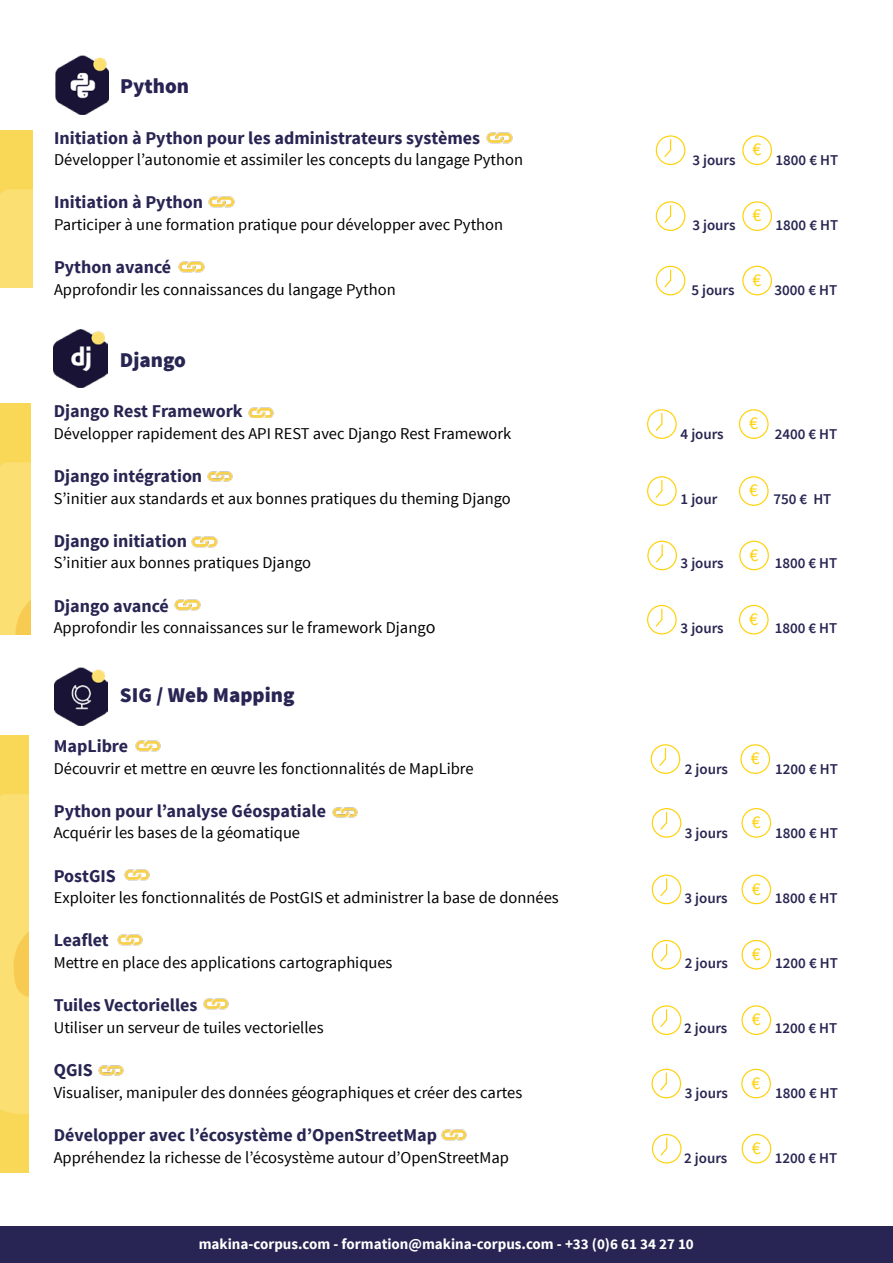
<style>
.page{position:relative;width:893px;height:1263px;background:#fff}
.page>*{position:absolute;margin:0;border:0;box-sizing:border-box;transform-origin:0 0}
.t1{font:900 21px "Source Sans Pro";color:#282453}
.t2{font:900 21px "Source Sans Pro";color:#282353}
.t3{font:900 21px "Source Sans Pro";color:#272552}
.t4{font:700 18px "Source Sans Pro";color:#282453}
.t5{font:700 18px "Source Sans Pro";color:#272552}
.t6{font:700 18px "Source Sans Pro";color:#282552}
.t7{font:17.85px "Source Sans Pro";color:#ffd108}
.t8{font:16.5px "Source Sans Pro";color:#000}
.t9{font:600 15px "Source Sans Pro";color:#282552}
.t10{font:700 15px "Source Sans Pro";color:#fff}
.s1{font-size:18px}
</style>
<div class="page">
<div style="left:0;top:1226px;width:893px;height:37px;background:#282453"></div>
<img style="left:55px;top:55px;width:54px;height:60px">
<div style="left:656px;top:135px;width:29px;height:30px;border:1px solid #ffd108;border-radius:50%"></div>
<svg style="left:664px;top:140px;width:8px;height:17px"></svg>
<div style="left:742px;top:135px;width:30px;height:30px;border:1px solid #ffd108;border-radius:50%"></div>
<div style="left:656px;top:201px;width:29px;height:30px;border:1px solid #ffd108;border-radius:50%"></div>
<svg style="left:664px;top:206px;width:8px;height:17px"></svg>
<div style="left:742px;top:201px;width:30px;height:30px;border:1px solid #ffd108;border-radius:50%"></div>
<div style="left:656px;top:266px;width:29px;height:29px;border:1px solid #ffd108;border-radius:50%"></div>
<svg style="left:664px;top:270px;width:8px;height:18px"></svg>
<div style="left:742px;top:266px;width:30px;height:29px;border:1px solid #ffd108;border-radius:50%"></div>
<img style="left:0;top:130px;width:32px;height:158px">
<img style="left:487px;top:132px;width:25px;height:11px">
<img style="left:209px;top:197px;width:25px;height:11px">
<img style="left:179px;top:262px;width:25px;height:11px">
<img style="left:54px;top:330px;width:54px;height:58px">
<div style="left:647px;top:409px;width:30px;height:30px;border:1px solid #ffd108;border-radius:50%"></div>
<svg style="left:655px;top:413px;width:8px;height:18px"></svg>
<div style="left:739px;top:409px;width:30px;height:30px;border:1px solid #ffd108;border-radius:50%"></div>
<div style="left:647px;top:476px;width:30px;height:30px;border:1px solid #ffd108;border-radius:50%"></div>
<svg style="left:655px;top:480px;width:8px;height:18px"></svg>
<div style="left:739px;top:476px;width:30px;height:30px;border:1px solid #ffd108;border-radius:50%"></div>
<div style="left:647px;top:541px;width:30px;height:29px;border:1px solid #ffd108;border-radius:50%"></div>
<svg style="left:656px;top:545px;width:7px;height:18px"></svg>
<div style="left:739px;top:541px;width:30px;height:29px;border:1px solid #ffd108;border-radius:50%"></div>
<div style="left:647px;top:605px;width:30px;height:29px;border:1px solid #ffd108;border-radius:50%"></div>
<svg style="left:655px;top:609px;width:8px;height:18px"></svg>
<div style="left:739px;top:605px;width:30px;height:29px;border:1px solid #ffd108;border-radius:50%"></div>
<img style="left:0;top:403px;width:31px;height:232px">
<img style="left:248px;top:407px;width:25px;height:11px">
<img style="left:208px;top:471px;width:25px;height:11px">
<img style="left:192px;top:537px;width:25px;height:11px">
<img style="left:175px;top:599px;width:25px;height:11px">
<div style="left:651px;top:744px;width:29px;height:30px;border:1px solid #ffd108;border-radius:50%"></div>
<svg style="left:659px;top:748px;width:8px;height:18px"></svg>
<div style="left:740px;top:744px;width:30px;height:30px;border:1px solid #ffd108;border-radius:50%"></div>
<div style="left:652px;top:808px;width:29px;height:30px;border:1px solid #ffd108;border-radius:50%"></div>
<svg style="left:660px;top:812px;width:8px;height:18px"></svg>
<div style="left:741px;top:808px;width:30px;height:30px;border:1px solid #ffd108;border-radius:50%"></div>
<div style="left:652px;top:874px;width:29px;height:30px;border:1px solid #ffd108;border-radius:50%"></div>
<svg style="left:660px;top:879px;width:8px;height:18px"></svg>
<div style="left:741px;top:874px;width:30px;height:30px;border:1px solid #ffd108;border-radius:50%"></div>
<div style="left:652px;top:940px;width:29px;height:29px;border:1px solid #ffd108;border-radius:50%"></div>
<svg style="left:660px;top:944px;width:8px;height:18px"></svg>
<div style="left:741px;top:940px;width:30px;height:29px;border:1px solid #ffd108;border-radius:50%"></div>
<div style="left:652px;top:1005px;width:29px;height:30px;border:1px solid #ffd108;border-radius:50%"></div>
<svg style="left:660px;top:1010px;width:8px;height:17px"></svg>
<div style="left:741px;top:1005px;width:30px;height:30px;border:1px solid #ffd108;border-radius:50%"></div>
<div style="left:651px;top:1069px;width:30px;height:29px;border:1px solid #ffd108;border-radius:50%"></div>
<svg style="left:660px;top:1073px;width:7px;height:18px"></svg>
<div style="left:741px;top:1069px;width:30px;height:29px;border:1px solid #ffd108;border-radius:50%"></div>
<img style="left:0;top:735px;width:29px;height:437px">
<img style="left:332px;top:807px;width:25px;height:11px">
<img style="left:98px;top:1065px;width:26px;height:11px">
<img style="left:441px;top:1130px;width:26px;height:11px">
<img style="left:203px;top:999px;width:26px;height:11px">
<div style="left:652px;top:1134px;width:29px;height:29px;border:1px solid #ffd108;border-radius:50%"></div>
<svg style="left:660px;top:1138px;width:8px;height:18px"></svg>
<div style="left:742px;top:1134px;width:29px;height:29px;border:1px solid #ffd108;border-radius:50%"></div>
<img style="left:124px;top:870px;width:25px;height:11px">
<img style="left:117px;top:934px;width:26px;height:11px">
<img style="left:54px;top:667px;width:54px;height:58px">
<img style="left:136px;top:741px;width:25px;height:10px">
<p class="t2" style="left:120px;top:72px;width:70px">Python</p>
<p class="t4" style="left:54px;top:126px;width:428px">Initiation à Python pour les administrateurs systèmes</p>
<p class="t8" style="left:54px;top:149px;width:471px">Développer l’autonomie et assimiler les concepts du langage Python</p>
<p class="t9" style="left:692px;top:151px;width:45px">3 jours</p>
<p class="t9" style="left:775px;top:151px;width:64px">1800 € HT</p>
<p class="t4" style="left:54px;top:191px;width:151px">Initiation à Python</p>
<p class="t8" style="left:54px;top:214px;width:451px">Participer à une formation pratique pour développer avec Python</p>
<p class="t9" style="left:692px;top:215px;width:45px">3 jours</p>
<p class="t9" style="left:775px;top:215px;width:64px">1800 € HT</p>
<p class="t4" style="left:54px;top:256px;width:119px">Python avancé</p>
<p class="t8" style="left:54px;top:279px;width:343px">Approfondir les connaissances du langage Python</p>
<p class="t9" style="left:691px;top:280px;width:45px">5 jours</p>
<p class="t9" style="left:774px;top:280px;width:64px">3000 € HT</p>
<p class="t7" style="left:753px;top:138px;width:10px">€</p>
<p class="t7" style="left:753px;top:204px;width:10px">€</p>
<p class="t7" style="left:753px;top:269px;width:10px">€</p>
<p class="t3" style="left:120px;top:346px;width:67px">Django</p>
<p class="t6" style="left:54px;top:400px;width:190px">Django Rest Framework</p>
<p class="t8" style="left:54px;top:423px;width:459px">Développer rapidement des API REST avec Django Rest Framework</p>
<p class="t9" style="left:681px;top:424px;width:45px">4 jours</p>
<p class="t9" style="left:775px;top:424px;width:64px">2400 € HT</p>
<p class="t6" style="left:54px;top:464px;width:150px">Django intégration</p>
<p class="t8" style="left:54px;top:488px;width:459px">S’initier aux standards et aux bonnes pratiques du theming Django</p>
<p class="t9" style="left:681px;top:489px;width:38px">1 jour</p>
<p class="t9" style="left:773px;top:489px;width:60px">750 € HT</p>
<p class="t6" style="left:54px;top:529px;width:135px">Django initiation</p>
<p class="t8" style="left:54px;top:553px;width:259px">S’initier aux bonnes pratiques Django</p>
<p class="t9" style="left:681px;top:554px;width:45px">3 jours</p>
<p class="t9" style="left:775px;top:554px;width:64px">1800 € HT</p>
<p class="t6" style="left:54px;top:594px;width:117px">Django avancé</p>
<p class="t8" style="left:54px;top:617px;width:383px">Approfondir les connaissances sur le framework Djang<span class="s1">o</span></p>
<p class="t9" style="left:681px;top:619px;width:45px">3 jours</p>
<p class="t9" style="left:775px;top:619px;width:64px">1800 € HT</p>
<p class="t7" style="left:749px;top:412px;width:10px">€</p>
<p class="t7" style="left:749px;top:479px;width:10px">€</p>
<p class="t7" style="left:749px;top:544px;width:10px">€</p>
<p class="t7" style="left:749px;top:608px;width:10px">€</p>
<p class="t1" style="left:120px;top:681px;width:176px">SIG / Web Mapping</p>
<p class="t4" style="left:54px;top:734px;width:76px">MapLibre</p>
<p class="t8" style="left:54px;top:758px;width:421px">Découvrir et mettre en œuvre les fonctionnalités de MapLibre</p>
<p class="t9" style="left:685px;top:759px;width:45px">2 jours</p>
<p class="t9" style="left:775px;top:759px;width:64px">1200 € HT</p>
<p class="t4" style="left:54px;top:799px;width:274px">Python pour l’analyse Géospatiale</p>
<p class="t8" style="left:54px;top:823px;width:248px">Acquérir les bases de la géomatique</p>
<p class="t9" style="left:685px;top:824px;width:45px">3 jours</p>
<p class="t9" style="left:775px;top:824px;width:64px">1800 € HT</p>
<p class="t4" style="left:54px;top:864px;width:64px">PostGIS</p>
<p class="t8" style="left:54px;top:887px;width:506px">Exploiter les fonctionnalités de PostGIS et administrer la base de données</p>
<p class="t9" style="left:684px;top:889px;width:45px">3 jours</p>
<p class="t9" style="left:775px;top:889px;width:64px">1800 € HT</p>
<p class="t5" style="left:54px;top:929px;width:56px">Leaflet</p>
<p class="t8" style="left:54px;top:952px;width:340px">Mettre en place des applications cartographiques</p>
<p class="t9" style="left:685px;top:954px;width:45px">2 jours</p>
<p class="t9" style="left:775px;top:954px;width:64px">1200 € HT</p>
<p class="t5" style="left:54px;top:994px;width:145px">Tuiles Vectorielles</p>
<p class="t8" style="left:54px;top:1017px;width:271px">Utiliser un serveur de tuiles vectorielles</p>
<p class="t9" style="left:684px;top:1018px;width:45px">2 jours</p>
<p class="t9" style="left:775px;top:1018px;width:64px">1200 € HT</p>
<p class="t5" style="left:54px;top:1058px;width:41px">QGIS</p>
<p class="t8" style="left:54px;top:1082px;width:470px">Visualiser, manipuler des données géographiques et créer des cartes</p>
<p class="t9" style="left:685px;top:1083px;width:45px">3 jours</p>
<p class="t9" style="left:775px;top:1083px;width:64px">1800 € HT</p>
<p class="t5" style="left:54px;top:1123px;width:385px">Développer avec l’écosystème d’OpenStreetMap</p>
<p class="t8" style="left:54px;top:1147px;width:457px">Appréhendez la richesse de l’écosystème autour d’OpenStreetMap</p>
<p class="t9" style="left:684px;top:1148px;width:45px">2 jours</p>
<p class="t9" style="left:775px;top:1148px;width:64px">1200 € HT</p>
<p class="t7" style="left:751px;top:747px;width:10px">€</p>
<p class="t7" style="left:752px;top:811px;width:10px">€</p>
<p class="t7" style="left:752px;top:878px;width:10px">€</p>
<p class="t7" style="left:752px;top:943px;width:10px">€</p>
<p class="t7" style="left:752px;top:1008px;width:10px">€</p>
<p class="t7" style="left:751px;top:1072px;width:10px">€</p>
<p class="t7" style="left:752px;top:1137px;width:10px">€</p>
<p class="t10" style="left:199px;top:1235px;width:497px">makina-corpus.com - formation@makina-corpus.com - +33 (0)6 61 34 27 10</p>
</div>
